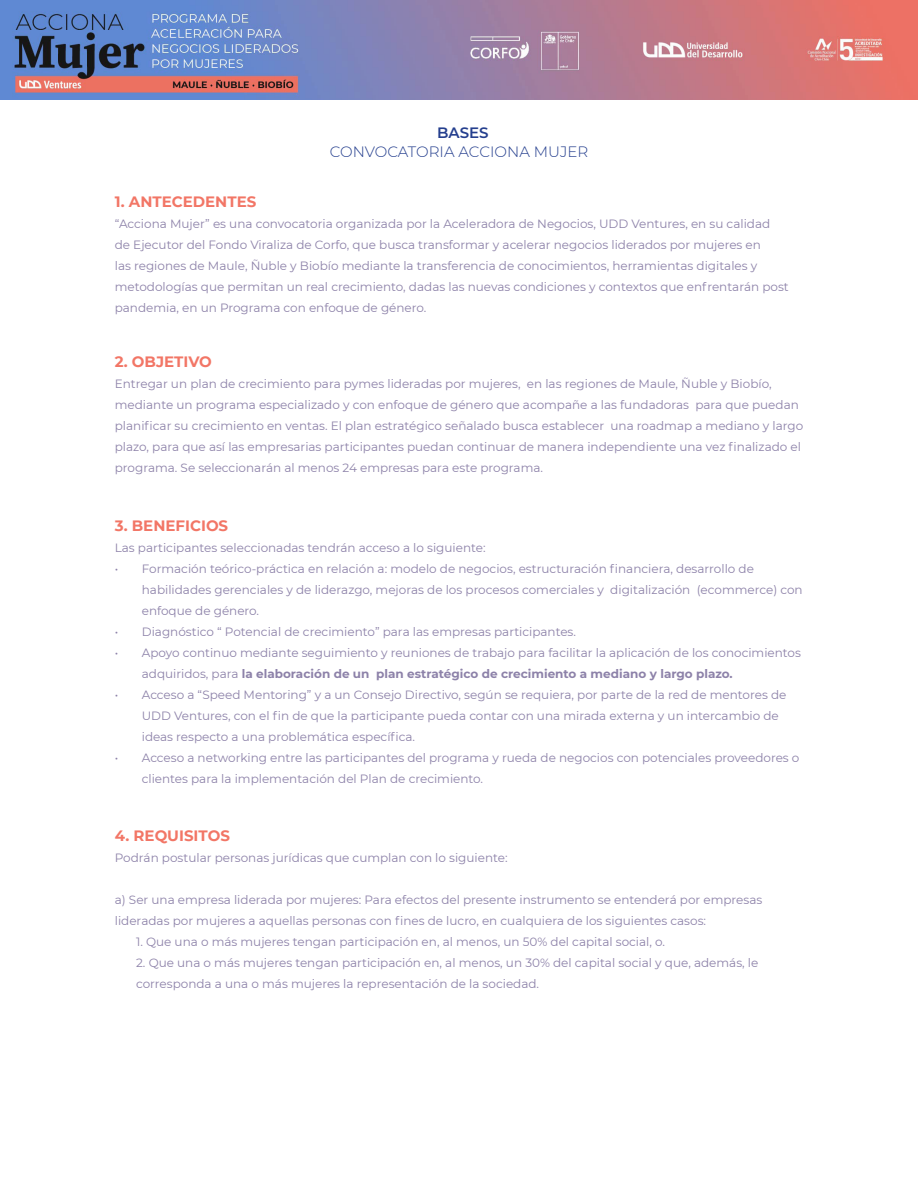
<style>
.page{position:relative;width:918px;height:1188px;background:#fff}
.page>*{position:absolute;margin:0;border:0;box-sizing:border-box;transform-origin:0 0}
.t1{font:700 15px "Montserrat";color:#f27666}
.t2{font:300 15px "Montserrat";color:#253f8e}
.t3{font:600 15px "Montserrat";color:#253f8e}
.t4{font:12px/21px "Montserrat";color:#8d82a9}
.s1{font-weight:700}
</style>
<div class="page">
<img style="left:0;top:0;width:918px;height:100px">
<p class="t3" style="left:437px;top:122px;width:53px">BASES</p>
<p class="t2" style="left:330px;top:142px;width:260px">CONVOCATORIA ACCIONA MUJER</p>
<p class="t1" style="left:115px;top:191px;width:143px">1. ANTECEDENTES</p>
<p class="t4" style="left:115px;top:213px;width:675px">“Acciona Mujer” es una convocatoria organizada por la Aceleradora de Negocios, UDD Ventures, en su calidad<br>de Ejecutor del Fondo Viraliza de Corfo, que busca transformar y acelerar negocios liderados por mujeres en<br>las regiones de Maule, Ñuble y Biobío mediante la transferencia de conocimientos, herramientas digitales y metodologías que permitan un real crecimiento, dadas las nuevas condiciones y contextos que enfrentarán post pandemia, en un Programa con enfoque de género.</p>
<p class="t1" style="left:115px;top:351px;width:99px">2. OBJETIVO</p>
<p class="t4" style="left:115px;top:373px;width:690px">Entregar un plan de crecimiento para pymes lideradas por mujeres, en las regiones de Maule, Ñuble y Biobío, mediante un programa especializado y con enfoque de género que acompañe a las fundadoras para que puedan planificar su crecimiento en ventas. El plan estratégico señalado busca establecer una roadmap a mediano y largo plazo, para que así las empresarias participantes puedan continuar de manera independiente una vez finalizado el programa. Se seleccionarán al menos 24 empresas para este programa.</p>
<p class="t1" style="left:115px;top:515px;width:115px">3. BENEFICIOS</p>
<p class="t4" style="left:115px;top:537px;width:372px">Las participantes seleccionadas tendrán acceso a lo siguiente:</p>
<p class="t4" style="left:142px;top:558px;width:662px;text-indent:-27px">• Formación teórico-práctica en relación a: modelo de negocios, estructuración financiera, desarrollo de habilidades gerenciales y de liderazgo, mejoras de los procesos comerciales y digitalización (ecommerce) con enfoque de género.</p>
<p class="t4" style="left:115px;top:621px;width:463px">• Diagnóstico “ Potencial de crecimiento” para las empresas participantes.</p>
<p class="t4" style="left:142px;top:642px;width:661px;text-indent:-27px">• Apoyo continuo mediante seguimiento y reuniones de trabajo para facilitar la aplicación de los conocimientos adquiridos, para <span class="s1">la elaboración de un plan estratégico de crecimiento a mediano y largo plazo.</span></p>
<p class="t4" style="left:142px;top:684px;width:646px;text-indent:-27px">• Acceso a “Speed Mentoring” y a un Consejo Directivo, según se requiera, por parte de la red de mentores de<br>UDD Ventures, con el fin de que la participante pueda contar con una mirada externa y un intercambio de ideas respecto a una problemática específica.</p>
<p class="t4" style="left:142px;top:747px;width:659px;text-indent:-27px">• Acceso a networking entre las participantes del programa y rueda de negocios con potenciales proveedores o clientes para la implementación del Plan de crecimiento.</p>
<p class="t1" style="left:115px;top:825px;width:117px">4. REQUISITOS</p>
<p class="t4" style="left:115px;top:847px;width:394px">Podrán postular personas jurídicas que cumplan con lo siguiente:</p>
<p class="t4" style="left:115px;top:889px;width:649px">a) Ser una empresa liderada por mujeres: Para efectos del presente instrumento se entenderá por empresas lideradas por mujeres a aquellas personas con fines de lucro, en cualquiera de los siguientes casos:</p>
<p class="t4" style="left:136px;top:931px;width:531px">1. Que una o más mujeres tengan participación en, al menos, un 50% del capital social, o.</p>
<p class="t4" style="left:136px;top:952px;width:624px">2. Que una o más mujeres tengan participación en, al menos, un 30% del capital social y que, además, le corresponda a una o más mujeres la representación de la sociedad.</p>
</div>
